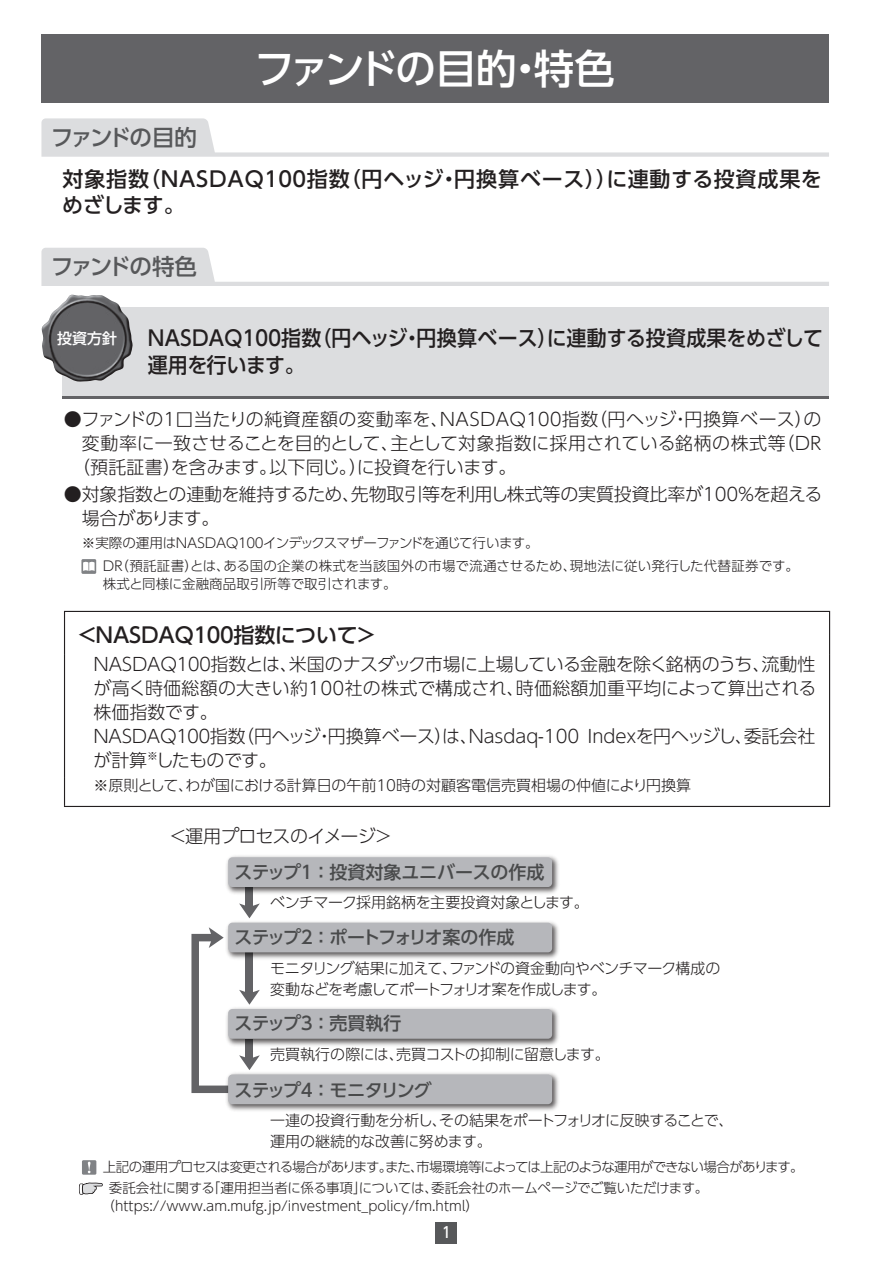
<style>
.page{position:relative;width:893px;height:1263px;background:#fff}
.page>*{position:absolute;margin:0;border:0;box-sizing:border-box;transform-origin:0 0}
.t1{font:500 40.5px "UD Shin Go Pro";letter-spacing:-.06em;color:#fff}
.t2{font:500 22.5px "UD Shin Go Pro";letter-spacing:-.095em;color:#57585a}
.t3{font:500 21px/25.5px "UD Shin Go Pro";letter-spacing:.015em;color:#231f20}
.t4{font:500 21px/27px "UD Shin Go Pro";letter-spacing:-.02em;color:#231f20;scale:.95 1}
.t5{font:500 21px "UD Shin Go Pro";letter-spacing:-.195em;color:#231f20}
.t6{font:300 18px/24px "UD Shin Go Pro";letter-spacing:-.01em;color:#231f20}
.t7{font:300 18px "UD Shin Go Pro";letter-spacing:-.045em;color:#231f20}
.t8{font:500 18px "UD Shin Go Pro";letter-spacing:-.105em;color:#494a4b}
.t9{font:500 18px "UD Shin Go Pro";letter-spacing:-.01em;color:#494a4b}
.t10{font:300 18px "UD Shin Go Pro";letter-spacing:-.035em;color:#231f20}
.t11{font:500 18px "UD Shin Go Pro";letter-spacing:-.045em;color:#494a4b}
.t12{font:300 15px/21px "UD Shin Go Pro";letter-spacing:-.03em;color:#231f20}
.t13{font:300 15px "UD Shin Go Pro";color:#231f20}
.t14{font:500 15px "UD Shin Go Pro";color:#fff}
.t15{font:500 15px "UD Shin Go Pro";color:#fff;scale:.9 1}
.t16{font:300 13.5px/22.5px "UD Shin Go Pro";letter-spacing:-.025em;color:#231f20}
.t17{font:300 13.5px "UD Shin Go Pro";color:#231f20}
</style>
<div class="page">
<div style="left:436px;top:1222px;width:21px;height:21px;background:#57585a"></div>
<div style="left:41px;top:35px;width:788px;height:68px;background:#636366"></div>
<svg style="left:41px;top:118px;width:788px;height:39px"></svg>
<svg style="left:41px;top:248px;width:788px;height:38px"></svg>
<div style="left:63px;top:307px;width:766px;height:92px;background:#dcdddf"></div>
<hr style="left:63px;top:396px;width:766px;height:3px;background:#636366">
<img style="left:41px;top:295px;width:92px;height:87px">
<div style="left:81px;top:559px;width:15px;height:15px;background:#808285"></div>
<svg style="left:83px;top:562px;width:12px;height:9px"></svg>
<hr style="left:64px;top:611px;width:766px;height:1px;background:#231f20">
<hr style="left:64px;top:612px;width:1px;height:43px;background:#231f20">
<hr style="left:829px;top:612px;width:1px;height:43px;background:#231f20">
<hr style="left:64px;top:655px;width:1px;height:123px;background:#231f20">
<hr style="left:829px;top:655px;width:1px;height:123px;background:#231f20">
<svg style="left:64px;top:778px;width:1px;height:28px"></svg>
<svg style="left:829px;top:778px;width:1px;height:28px"></svg>
<hr style="left:64px;top:806px;width:766px;height:1px;background:#231f20">
<div style="left:246px;top:887px;width:7px;height:21px;background:#636366"></div>
<svg style="left:239px;top:903px;width:21px;height:15px"></svg>
<svg style="left:191px;top:927px;width:69px;height:166px"></svg>
<img style="left:226px;top:856px;width:333px;height:40px">
<div style="left:228px;top:857px;width:324px;height:30px;background:#b6b7bb;border-radius:4px"></div>
<img style="left:224px;top:918px;width:335px;height:44px">
<div style="left:228px;top:923px;width:324px;height:29px;background:#b6b7bb;border-radius:4px"></div>
<img style="left:224px;top:1004px;width:335px;height:44px">
<div style="left:228px;top:1009px;width:324px;height:30px;background:#b6b7bb;border-radius:4px"></div>
<img style="left:224px;top:1070px;width:335px;height:41px">
<div style="left:228px;top:1074px;width:324px;height:30px;background:#b6b7bb;border-radius:4px"></div>
<div style="left:82px;top:1160px;width:14px;height:15px;background:#808285"></div>
<svg style="left:88px;top:1162px;width:3px;height:11px"></svg>
<svg style="left:79px;top:1182px;width:24px;height:13px"></svg>
<h1 class="t1" style="left:254px;top:36px;width:362px">ファンドの目的・特色</h1>
<p class="t2" style="left:51px;top:119px;width:147px">ファンドの目的</p>
<p class="t3" style="left:62px;top:166px;width:761px">対象指数（ＮＡＳＤＡＱ１００指数（円ヘッジ・円換算ベース））に連動する投資成果をめざします。</p>
<p class="t2" style="left:51px;top:249px;width:148px">ファンドの特色</p>
<p class="t14" style="left:57px;top:326px;width:61px">投資方針</p>
<p class="t4" style="left:146px;top:324px;width:714px">ＮＡＳＤＡＱ１００指数（円ヘッジ・円換算ベース）に連動する投資成果をめざして運用を行います。</p>
<p class="t7" style="left:64px;top:405px;width:759px">●ファンドの１口当たりの純資産額の変動率を、ＮＡＳＤＡＱ１００指数（円ヘッジ・円換算ベース）の</p>
<p class="t6" style="left:82px;top:431px;width:744px">変動率に一致させることを目的として、主として対象指数に採用されている銘柄の株式等（ＤＲ</p>
<p class="t6" style="left:72px;top:455px;width:446px">（預託証書）を含みます。以下同じ。）に投資を行います。</p>
<p class="t6" style="left:82px;top:482px;width:742px;text-indent:-18px">●対象指数との連動を維持するため、先物取引等を利用し株式等の実質投資比率が100％を超える場合があります。</p>
<p class="t16" style="left:102px;top:532px;width:699px;text-indent:-20px">※実際の運用はＮＡＳＤＡＱ１００インデックスマザーファンドを通じて行います。<br>ＤＲ（預託証書）とは、ある国の企業の株式を当該国外の市場で流通させるため、現地法に従い発行した代替証券です。</p>
<p class="t17" style="left:103px;top:573px;width:295px">株式と同様に金融商品取引所等で取引されます。</p>
<p class="t5" style="left:77px;top:618px;width:302px">＜ＮＡＳＤＡＱ１００指数について＞</p>
<p class="t6" style="left:92px;top:651px;width:726px">ＮＡＳＤＡＱ１００指数とは、米国のナスダック市場に上場している金融を除く銘柄のうち、流動性が高く時価総額の大きい約100社の株式で構成され、時価総額加重平均によって算出される株価指数です。<br>ＮＡＳＤＡＱ１００指数（円ヘッジ・円換算ベース）は、Nasdaq-100 Indexを円ヘッジし、委託会社が計算<sup>※</sup>したものです。</p>
<p class="t13" style="left:94px;top:773px;width:599px">※原則として、わが国における計算日の午前10時の対顧客電信売買相場の仲値により円換算</p>
<p class="t10" style="left:169px;top:822px;width:225px">＜運用プロセスのイメージ＞</p>
<p class="t9" style="left:235px;top:857px;width:312px">ステップ１ ：投資対象ユニバースの作成</p>
<p class="t12" style="left:270px;top:891px;width:320px">ベンチマーク採用銘柄を主要投資対象とします。</p>
<p class="t8" style="left:235px;top:922px;width:281px">ステップ２ ：ポートフォリオ案の作成</p>
<p class="t12" style="left:270px;top:957px;width:452px">モニタリング結果に加えて、ファンドの資金動向やベンチマーク構成の変動などを考慮してポートフォリオ案を作成します。</p>
<p class="t11" style="left:235px;top:1009px;width:169px">ステップ３ ：売買執行</p>
<p class="t12" style="left:270px;top:1043px;width:341px">売買執行の際には、売買コストの抑制に留意します。</p>
<p class="t8" style="left:235px;top:1075px;width:199px">ステップ４ ：モニタリング</p>
<p class="t12" style="left:270px;top:1110px;width:465px">一連の投資行動を分析し、その結果をポートフォリオに反映することで、運用の継続的な改善に努めます。</p>
<p class="t16" style="left:109px;top:1156px;width:696px;line-height:21px;text-indent:-6px">上記の運用プロセスは変更される場合があります。また、市場環境等によっては上記のような運用ができない場合があります。委託会社に関する「運用担当者に係る事項」については、委託会社のホームページでご覧いただけます。</p>
<p class="t17" style="left:102px;top:1195px;width:379px">（https://www.am.mufg.jp/investment_policy/fm.html）</p>
<p class="t15" style="left:442px;top:1220px;width:11px">1</p>
</div>
